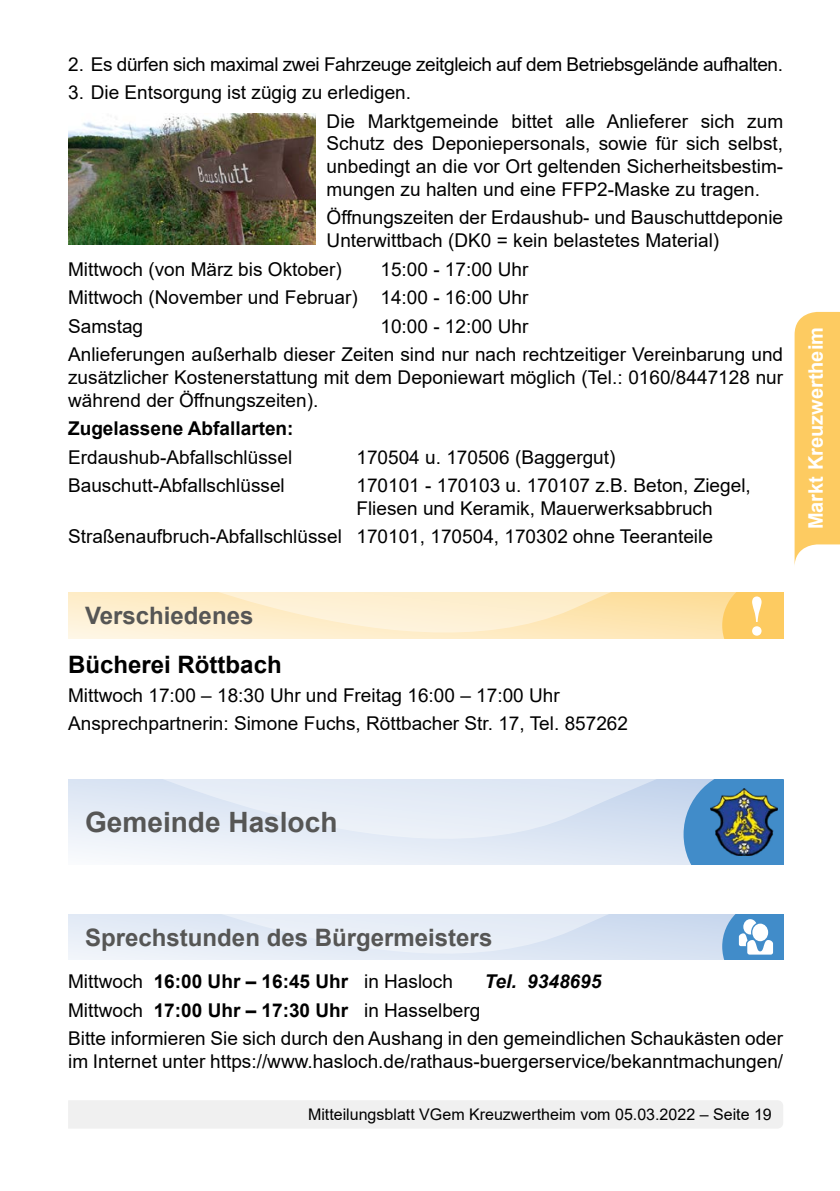
<style>
.page{position:relative;width:840px;height:1191px;background:#fff}
.page>*{position:absolute;margin:0;border:0;box-sizing:border-box;transform-origin:0 0}
.t1{font:700 55.6px "Times";color:#fff}
.t2{font:700 28px "Arial";color:#565655}
.t3{font:700 24px "Arial";color:#565655}
.t4{font:700 24px "Arial";color:#000}
.t5{font:700 20px "Arial";color:#fff}
.t6{font:19px/28.4px "Arial";color:#000}
.t7{font:19px "Arial";letter-spacing:-.02em;color:#000}
.t8{font:700 19px "Arial";color:#000}
.t9{font:italic 700 19px "Arial";color:#000}
.t10{font:16px "Arial";color:#000}
.s1{font-weight:700}
</style>
<div class="page">
<div style="left:68px;top:1100px;width:714px;height:28px;background:#f0f0f0"></div>
<img style="left:68px;top:113px;width:247px;height:131px">
<svg style="left:68px;top:593px;width:714px;height:45px;background:#fde9be"></svg>
<svg style="left:68px;top:779px;width:30px;height:74px;fill:#e7edf7"></svg>
<svg style="left:98px;top:779px;width:585px;height:85px;background:#e2eaf5"></svg>
<svg style="left:683px;top:779px;width:99px;height:85px;background:#5698ce"></svg>
<img style="left:710px;top:788px;width:67px;height:68px">
<svg style="left:68px;top:914px;width:714px;height:45px;background:#d8e4f2"></svg>
<svg style="left:794px;top:312px;width:45px;height:253px;background:#fdcf6f"></svg>
<p class="t7" style="left:68px;top:51px;width:716px">2. Es dürfen sich maximal zwei Fahrzeuge zeitgleich auf dem Betriebsgelände aufhalten.</p>
<p class="t6" style="left:326px;top:78px;width:458px;text-indent:-258px">3. Die Entsorgung ist zügig zu erledigen.<br>Die Marktgemeinde bittet alle Anlieferer sich zum</p>
<p class="t6" style="left:326px;top:132px;width:458px;line-height:22.8px;text-align:justify">Schutz des Deponiepersonals, sowie für sich selbst, unbedingt an die vor Ort geltenden Sicherheitsbestim&shy;mungen zu halten und eine FFP2-Maske zu tragen.</p>
<p class="t6" style="left:326px;top:206px;width:458px;line-height:22.8px">Öffnungszeiten der Erdaushub- und Bauschuttdeponie<br>Unterwittbach (DK0 = kein belastetes Material)</p>
<p class="t6" style="left:68px;top:255px;width:275px">Mittwoch (von März bis Oktober)</p>
<p class="t6" style="left:68px;top:255px;width:461px;text-align:justify;text-indent:312px">15:00 - 17:00 Uhr Mittwoch (November und Februar) 14:00 - 16:00 Uhr Samstag</p>
<p class="t6" style="left:68px;top:312px;width:716px;text-indent:312px">10:00 - 12:00 Uhr<br>Anlieferungen außerhalb dieser Zeiten sind nur nach rechtzeitiger Vereinbarung und</p>
<p class="t6" style="left:68px;top:366px;width:716px;line-height:22.8px">zusätzlicher Kostenerstattung mit dem Deponiewart möglich (Tel.: 0160/8447128 nur während der Öffnungszeiten).</p>
<p class="t8" style="left:68px;top:415px;width:227px">Zugelassene Abfallarten:</p>
<p class="t6" style="left:68px;top:443px;width:225px">Erdaushub-Abfallschlüssel</p>
<p class="t6" style="left:356px;top:443px;width:260px">170504 u. 170506 (Baggergut)</p>
<p class="t6" style="left:68px;top:471px;width:218px">Bauschutt-Abfallschlüssel</p>
<p class="t6" style="left:356px;top:474px;width:395px;line-height:22.8px">170101 - 170103 u. 170107 z.B. Beton, Ziegel,<br>Fliesen und Keramik, Mauerwerksabbruch</p>
<p class="t6" style="left:68px;top:522px;width:646px">Straßenaufbruch-Abfallschlüssel 170101, 170504, 170302 ohne Teeranteile</p>
<p class="t3" style="left:85px;top:598px;width:170px">Verschiedenes</p>
<h1 class="t1" style="left:747px;top:583px;width:20px">!</h1>
<p class="t4" style="left:68px;top:648px;width:215px">Bücherei Röttbach</p>
<p class="t6" style="left:68px;top:680px;width:561px">Mittwoch 17:00 – 18:30 Uhr und Freitag 16:00 – 17:00 Uhr<br>Ansprechpartnerin: Simone Fuchs, Röttbacher Str. 17, Tel. 857262</p>
<p class="t5" style="left:801px;top:529px;width:204px;rotate:-90deg">Markt Kreuzwertheim</p>
<h2 class="t2" style="left:85px;top:802px;width:254px">Gemeinde Hasloch</h2>
<p class="t3" style="left:85px;top:920px;width:408px">Sprechstunden des Bürgermeisters</p>
<p class="t6" style="left:68px;top:967px;width:386px">Mittwoch <span class="s1">16:00 Uhr – 16:45 Uhr</span> in Hasloch</p>
<p class="t9" style="left:484px;top:969px;width:118px">Tel. 9348695</p>
<p class="t6" style="left:68px;top:995px;width:716px">Mittwoch <span class="s1">17:00 Uhr – 17:30 Uhr</span> in Hasselberg<br>Bitte informieren Sie sich durch den Aushang in den gemeindlichen Schaukästen oder</p>
<p class="t6" style="left:68px;top:1047px;width:716px">im Internet unter https://www.hasloch.de/rathaus-buergerservice/bekanntmachungen/</p>
<p class="t10" style="left:308px;top:1103px;width:465px">Mitteilungsblatt VGem Kreuzwertheim vom 05.03.2022 – Seite 19</p>
</div>
